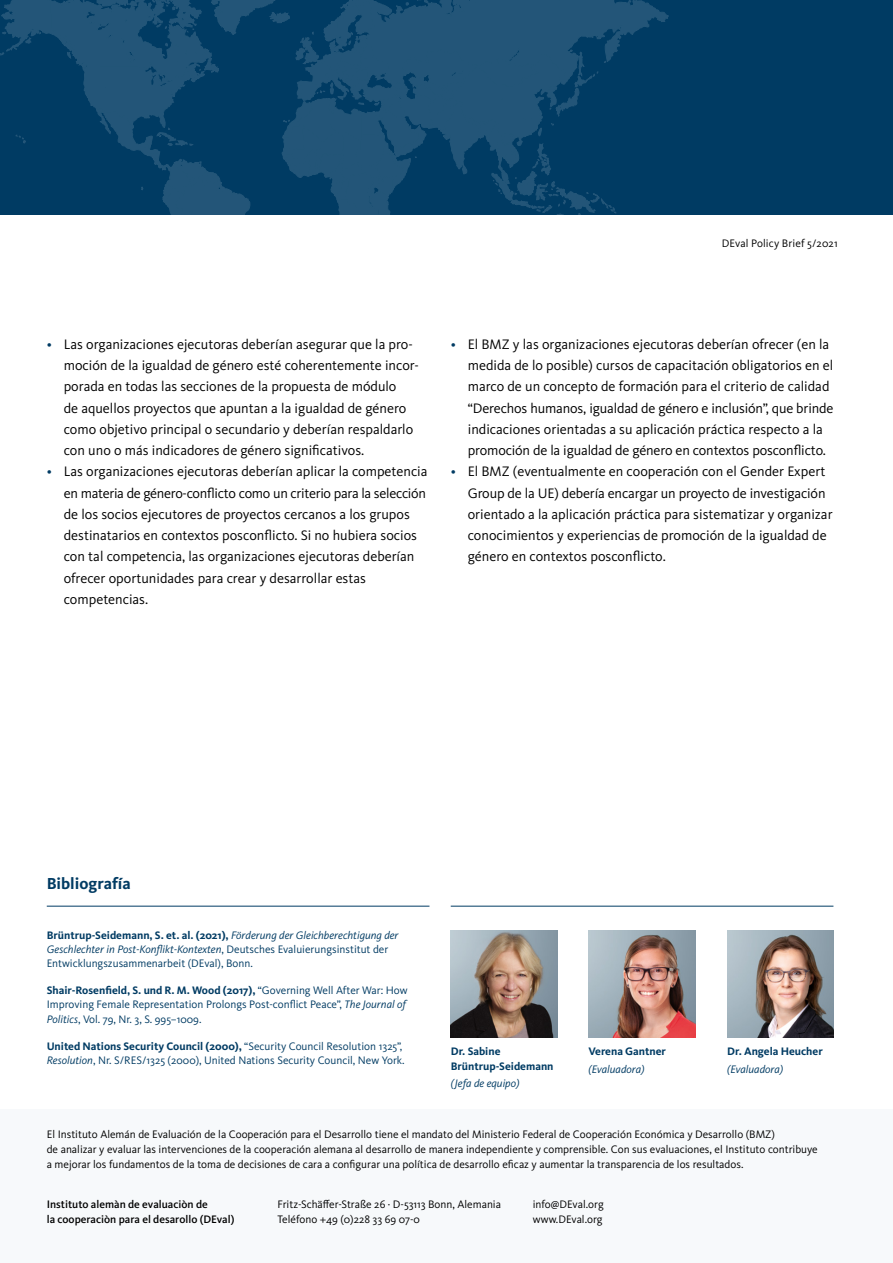
<style>
.page{position:relative;width:893px;height:1263px;background:#fff}
.page>*{position:absolute;margin:0;border:0;box-sizing:border-box;transform-origin:0 0}
.t1{font:700 16.5px "Kievit OT";color:#003b63}
.t2{font:14.25px/21.3px "Kievit OT";color:#000}
.t3{font:11.25px/14.9px "Kievit OT";color:#000}
.t4{font:11.25px/14.2px "Kievit OT";color:#003b63}
.t5{font:500 11.25px "Kievit OT";color:#000}
.t6{font:700 11.25px/14.2px "Kievit OT";color:#003b63}
.t7{font:italic 11.25px "Kievit OT";color:#003b63}
.s1{color:#003b63}
.s2{font-weight:700}
.s3{font-style:italic}
</style>
<div class="page">
<div style="left:0;top:0;width:893px;height:215px;background:#003b63"></div>
<svg style="left:0;top:0;width:669px;height:215px"></svg>
<hr style="left:47px;top:906px;width:382px;height:1px;background:#003b63">
<div style="left:0;top:1110px;width:893px;height:153px;background:#f7f9fb"></div>
<hr style="left:451px;top:906px;width:382px;height:1px;background:#003b63">
<img style="left:451px;top:931px;width:106px;height:106px">
<img style="left:727px;top:931px;width:106px;height:106px">
<img style="left:589px;top:931px;width:106px;height:106px">
<p class="t3" style="left:722px;top:236px;width:117px">DEval Policy Brief 5/2021</p>
<p class="t2" style="left:64px;top:333px;width:357px;text-indent:-17px"><span class="s1">•</span> Las organizaciones ejecutoras deberían asegurar que la pro&shy;moción de la igualdad de género esté coherentemente incor&shy;porada en todas las secciones de la propuesta de módulo<br>de aquellos proyectos que apuntan a la igualdad de género como objetivo principal o secundario y deberían respaldarlo con uno o más indicadores de género significativos.</p>
<p class="t2" style="left:64px;top:461px;width:365px;text-indent:-17px"><span class="s1">•</span> Las organizaciones ejecutoras deberían aplicar la competencia en materia de género-conflicto como un criterio para la selección de los socios ejecutores de proyectos cercanos a los grupos destinatarios en contextos posconflicto. Si no hubiera socios con tal competencia, las organizaciones ejecutoras deberían ofrecer oportunidades para crear y desarrollar estas competencias.</p>
<p class="t2" style="left:468px;top:333px;width:367px;text-indent:-17px"><span class="s1">•</span> El BMZ y las organizaciones ejecutoras deberían ofrecer (en la medida de lo posible) cursos de capacitación obligatorios en el marco de un concepto de formación para el criterio de calidad “Derechos humanos, igualdad de género e inclusión”, que brinde indicaciones orientadas a su aplicación práctica respecto a la promoción de la igualdad de género en contextos posconflicto.</p>
<p class="t2" style="left:468px;top:461px;width:366px;text-indent:-17px"><span class="s1">•</span> El BMZ (eventualmente en cooperación con el Gender Expert Group de la UE) debería encargar un proyecto de investigación orientado a la aplicación práctica para sistematizar y organizar conocimientos y experiencias de promoción de la igualdad de género en contextos posconflicto.</p>
<p class="t1" style="left:47px;top:874px;width:86px">Bibliografía</p>
<p class="t4" style="left:47px;top:928px;width:353px"><span class="s2">Brüntrup-Seidemann, S. et. al. (2021),</span> <span class="s3">Förderung der Gleichberechtigung der<br>Geschlechter in Post-Konflikt-Kontexten</span>, Deutsches Evaluierungsinstitut der<br>Entwicklungszusammenarbeit (DEval), Bonn.</p>
<p class="t4" style="left:47px;top:983px;width:362px"><span class="s2">Shair-Rosenfield, S. und R. M. Wood (2017),</span> “Governing Well After War: How<br>Improving Female Representation Prolongs Post-conflict Peace”, <span class="s3">The Journal of<br>Politics</span>, Vol. 79, Nr. 3, S. 995–1009.</p>
<p class="t4" style="left:47px;top:1039px;width:359px"><span class="s2">United Nations Security Council (2000),</span> “Security Council Resolution 1325”,<br><span class="s3">Resolution</span>, Nr. S/RES/1325 (2000), United Nations Security Council, New York.</p>
<p class="t6" style="left:451px;top:1044px;width:104px">Dr. Sabine<br>Brüntrup-Seidemann</p>
<p class="t7" style="left:451px;top:1077px;width:70px">(Jefa de equipo)</p>
<p class="t6" style="left:588px;top:1044px;width:79px">Verena Gantner</p>
<p class="t7" style="left:588px;top:1063px;width:58px">(Evaluadora)</p>
<p class="t6" style="left:727px;top:1044px;width:97px">Dr. Angela Heucher</p>
<p class="t7" style="left:727px;top:1063px;width:58px">(Evaluadora)</p>
<p class="t3" style="left:47px;top:1127px;width:772px">El Instituto Alemán de Evaluación de la Cooperación para el Desarrollo tiene el mandato del Ministerio Federal de Cooperación Económica y Desarrollo (BMZ)<br>de analizar y evaluar las intervenciones de la cooperación alemana al desarrollo de manera independiente y comprensible. Con sus evaluaciones, el Instituto contribuye a mejorar los fundamentos de la toma de decisiones de cara a configurar una política de desarrollo eficaz y aumentar la transparencia de los resultados.</p>
<p class="t5" style="left:47px;top:1198px;width:163px">Instituto alemàn de evaluaciòn de</p>
<p class="t3" style="left:277px;top:1197px;width:225px">Fritz-Schäffer-Straße 26 · D-53113 Bonn, Alemania</p>
<p class="t3" style="left:533px;top:1197px;width:72px">info@DEval.org</p>
<p class="t5" style="left:47px;top:1213px;width:189px">la cooperaciòn para el desarollo (DEval)</p>
<p class="t3" style="left:277px;top:1212px;width:144px">Teléfono +49 (0)228 33 69 07-0</p>
<p class="t3" style="left:533px;top:1212px;width:71px">www.DEval.org</p>
</div>
